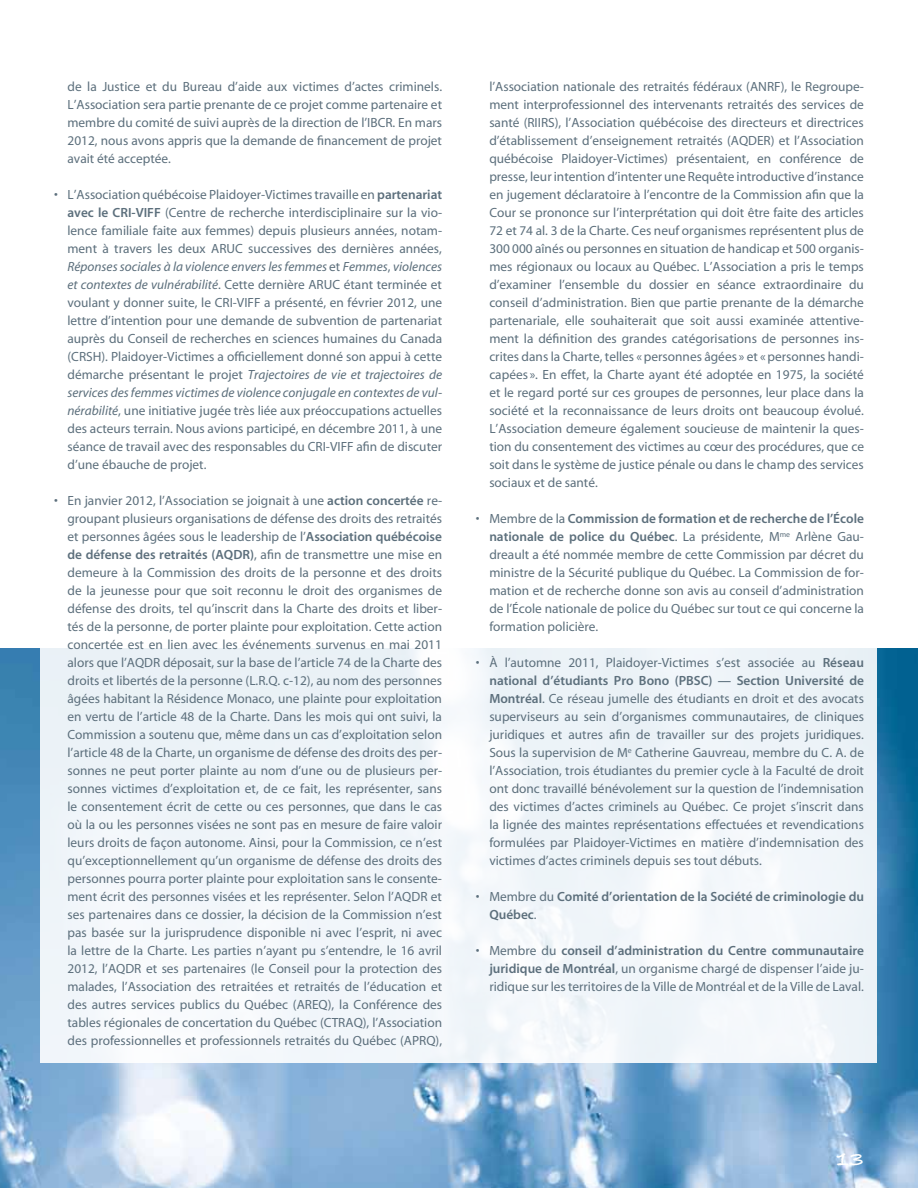
<style>
.page{position:relative;width:918px;height:1188px;background:#fff}
.page>*{position:absolute;margin:0;border:0;box-sizing:border-box;transform-origin:0 0}
.t1{font:24px "Bradley Hand ITCTT Bold";color:#fff}
.t2{font:13.35px/18px "Myriad MM 400 600";color:#5c6f7c;text-align:justify}
.t3{font:13.35px/18px "Myriad MM 565 600";color:#5c6f7c;text-align:right}
.t4{font:13.35px/18px "Myriad MM It 400 600";color:#5c6f7c}
.s1{font-family:"Myriad MM 565 600"}
.s2{font-family:"Myriad MM 400 600"}
.s3{font-family:"Myriad MM It 400 600"}
</style>
<div class="page">
<img style="left:0;top:648px;width:918px;height:540px">
<div style="left:40px;top:0;width:838px;height:1063px;background:linear-gradient(to bottom,#fff,#f0f5f9)"></div>
<p class="t2" style="left:68px;top:78px;width:376px">de la Justice et du Bureau d’aide aux victimes d’actes criminels.<br>L’Association sera partie prenante de ce projet comme partenaire et membre du comité de suivi auprès de la direction de l’IBCR. En mars 2012, nous avons appris que la demande de financement de projet avait été acceptée.</p>
<p class="t2" style="left:68px;top:186px;width:376px;text-indent:-13px">• L’Association québécoise Plaidoyer-Victimes travaille en <span class="s1">partenariat avec le CRI-VI FF</span> (Centre de recherche interdisciplinaire sur la vio&shy;lence familiale faite aux femmes) depuis plusieurs années, notam&shy;ment à travers les deux ARUC successives des dernières années,</p>
<p class="t4" style="left:68px;top:258px;width:376px">Réponses sociales à la violence envers les femmes <span class="s2">et</span> Femmes<span class="s2">,</span> violences</p>
<p class="t2" style="left:67px;top:276px;width:376px"><span class="s3">et contextes de vulnérabilité</span>. Cette dernière ARUC étant terminée et voulant y donner suite, le CRI-VIFF a présenté, en février 2012, une lettre d’intention pour une demande de subvention de partenariat auprès du Conseil de recherches en sciences humaines du Canada (CRSH). Plaidoyer-Victimes a officiellement donné son appui à cette</p>
<p class="t4" style="left:67px;top:366px;width:376px"><span class="s2">démarche présentant le projet</span> Trajectoires de vie et trajectoires de services des femmes victimes de violence conjugale en contextes de vul-</p>
<p class="t2" style="left:67px;top:402px;width:376px"><span class="s3">nérabilité</span>, une initiative jugée très liée aux préoccupations actuelles des acteurs terrain. Nous avions participé, en décembre 2011, à une séance de travail avec des responsables du CRI-VIFF afin de discuter d’une ébauche de projet.</p>
<p class="t2" style="left:67px;top:492px;width:376px;text-indent:-13px">• En janvier 2012, l’Association se joignait à une <span class="s1">action concertée</span> re&shy;groupant plusieurs organisations de défense des droits des retraités et personnes âgées sous le leadership de l’<span class="s1">Association québécoise</span></p>
<p class="t3" style="left:67px;top:546px;width:376px">de défense des retraités (AQDR)<span class="s2">, afin de transmettre une mise en</span></p>
<p class="t2" style="left:67px;top:564px;width:376px">demeure à la Commission des droits de la personne et des droits de la jeunesse pour que soit reconnu le droit des organismes de défense des droits, tel qu’inscrit dans la Charte des droits et liber&shy;tés de la personne, de porter plainte pour exploitation. Cette action concertée est en lien avec les événements survenus en mai 2011 alors que l’AQDR déposait, sur la base de l’article 74 de la Charte des droits et libertés de la personne (L.R.Q. c-12), au nom des personnes âgées habitant la Résidence Monaco, une plainte pour exploitation en vertu de l’article 48 de la Charte. Dans les mois qui ont suivi, la Commission a soutenu que, même dans un cas d’exploitation selon l’article 48 de la Charte, un organisme de défense des droits des per&shy;sonnes ne peut porter plainte au nom d’une ou de plusieurs per&shy;sonnes victimes d’exploitation et, de ce fait, les représenter, sans le consentement écrit de cette ou ces personnes, que dans le cas où la ou les personnes visées ne sont pas en mesure de faire valoir leurs droits de façon autonome. Ainsi, pour la Commission, ce n’est qu’exceptionnellement qu’un organisme de défense des droits des personnes pourra porter plainte pour exploitation sans le consente&shy;ment écrit des personnes visées et les représenter. Selon l’AQDR et ses partenaires dans ce dossier, la décision de la Commission n’est pas basée sur la jurisprudence disponible ni avec l’esprit, ni avec la lettre de la Charte. Les parties n’ayant pu s’entendre, le 16 avril 2012, l’AQDR et ses partenaires (le Conseil pour la protection des malades, l’Association des retraitées et retraités de l’éducation et des autres services publics du Québec (AREQ), la Conférence des tables régionales de concertation du Québec (CTRAQ), l’Association des professionnelles et professionnels retraités du Québec (APRQ),</p>
<p class="t2" style="left:489px;top:78px;width:376px">l’Association nationale des retraités fédéraux (ANRF), le Regroupe&shy;ment interprofessionnel des intervenants retraités des services de santé (RIIRS), l’Association québécoise des directeurs et directrices d’établissement d’enseignement retraités (AQDER) et l’Association québécoise Plaidoyer-Victimes) présentaient, en conférence de presse, leur intention d’intenter une Requête introductive d’instance en jugement déclaratoire à l’encontre de la Commission afin que la Cour se prononce sur l’interprétation qui doit être faite des articles 72 et 74 al. 3 de la Charte. Ces neuf organismes représentent plus de 300 000 aînés ou personnes en situation de handicap et 500 organis&shy;mes régionaux ou locaux au Québec. L’Association a pris le temps d’examiner l’ensemble du dossier en séance extraordinaire du conseil d’administration. Bien que partie prenante de la démarche partenariale, elle souhaiterait que soit aussi examinée attentive&shy;ment la définition des grandes catégorisations de personnes ins&shy;crites dans la Charte, telles «personnes âgées » et «personnes handi&shy;capées ». En effet, la Charte ayant été adoptée en 1975, la société et le regard porté sur ces groupes de personnes, leur place dans la société et la reconnaissance de leurs droits ont beaucoup évolué.<br>L’Association demeure également soucieuse de maintenir la ques&shy;tion du consentement des victimes au cœur des procédures, que ce soit dans le système de justice pénale ou dans le champ des services sociaux et de santé.</p>
<p class="t3" style="left:476px;top:510px;width:390px"><span class="s2">• Membre de la</span> Commission de formation et de recherche de l’École nationale de police du Québec<span class="s2">. La présidente, M</span><sup>me</sup> <span class="s2">Arlène Gau-</span></p>
<p class="t2" style="left:489px;top:546px;width:376px">dreault a été nommée membre de cette Commission par décret du ministre de la Sécurité publique du Québec. La Commission de for&shy;mation et de recherche donne son avis au conseil d’administration de l’École nationale de police du Québec sur tout ce qui concerne la formation policière.</p>
<p class="t2" style="left:476px;top:654px;width:390px">• À l’automne 2011, Plaidoyer-Victimes s’est associée au <span class="s1">Réseau</span></p>
<p class="t3" style="left:489px;top:672px;width:376px">national d’étudiants Pro Bono (PBSC) — Section Université de</p>
<p class="t2" style="left:489px;top:690px;width:376px"><span class="s1">Montréal</span>. Ce réseau jumelle des étudiants en droit et des avocats superviseurs au sein d’organismes communautaires, de cliniques juridiques et autres afin de travailler sur des projets juridiques.<br>Sous la supervision de M<sup>e</sup> Catherine Gauvreau, membre du C. A. de l’Association, trois étudiantes du premier cycle à la Faculté de droit ont donc travaillé bénévolement sur la question de l’indemnisation des victimes d’actes criminels au Québec. Ce projet s’inscrit dans la lignée des maintes représentations effectuées et revendications formulées par Plaidoyer-Victimes en matière d’indemnisation des victimes d’actes criminels depuis ses tout débuts.</p>
<p class="t3" style="left:489px;top:888px;width:376px;text-align:left;text-indent:-14px"><span class="s2">• Membre du</span> Comité d’orientation de la Société de criminologie du<br>Québec<span class="s2">.</span></p>
<p class="t3" style="left:476px;top:942px;width:390px"><span class="s2">• Membre du</span> conseil d’administration du Centre communautaire</p>
<p class="t2" style="left:489px;top:960px;width:376px"><span class="s1">juridique de Montréal</span>, un organisme chargé de dispenser l’aide ju&shy;ridique sur les territoires de la Ville de Montréal et de la Ville de Laval.</p>
<h1 class="t1" style="left:837px;top:1145px;width:29px">13</h1>
</div>
